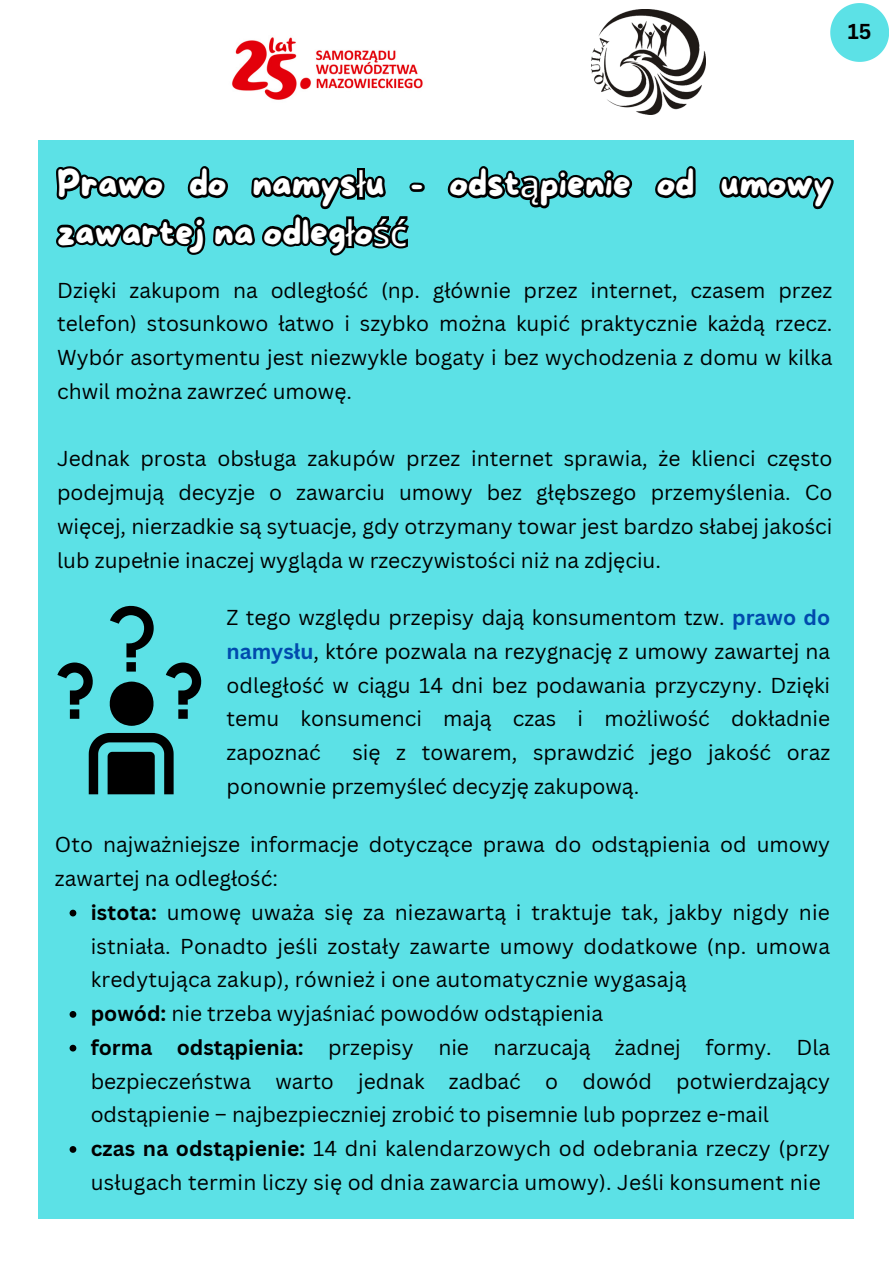
<style>
.page{position:relative;width:894px;height:1264px;background:#fff}
.page>*{position:absolute;margin:0;border:0;box-sizing:border-box;transform-origin:0 0}
.t1{font:35.25px/48.3px "More Sugar";color:#fff}
.t2{font:21px/33.8px "Canva Sans";color:#000;text-align:justify}
.t3{font:700 21px "Canva Sans";color:#000}
.s1{font-family:"Noto Sans"}
.s2{font-weight:700;color:#004aad}
.s3{font-weight:700}
</style>
<div class="page">
<img style="left:605px;top:9px;width:84px;height:16px">
<div style="left:38px;top:140px;width:815px;height:1077px;background:#5ce1e6"></div>
<svg style="left:235px;top:37px;width:104px;height:36px"></svg>
<svg style="left:546px;top:25px;width:288px;height:185px"></svg>
<svg style="left:56px;top:73px;width:283px;height:183px"></svg>
<svg style="left:339px;top:50px;width:207px;height:205px"></svg>
<svg style="left:830px;top:3px;width:58px;height:59px"></svg>
<svg style="left:70px;top:909px;width:6px;height:7px"></svg>
<svg style="left:70px;top:1011px;width:6px;height:6px"></svg>
<svg style="left:70px;top:1044px;width:6px;height:7px"></svg>
<svg style="left:70px;top:1146px;width:6px;height:6px"></svg>
<svg style="left:57px;top:605px;width:145px;height:189px"></svg>
<p class="t3" style="left:847px;top:17px;width:25px">15</p>
<p class="t1" style="left:57px;top:162px;width:776px">Prawo do namys<span class="s1">ł</span>u - odst<span class="s1">ą</span>pienie od umowy zawartej na odleg<span class="s1">ł</span>o<span class="s1">ść</span></p>
<p class="t2" style="left:57px;top:272px;width:776px">Dzięki zakupom na odległość (np. głównie przez internet, czasem przez telefon) stosunkowo łatwo i szybko można kupić praktycznie każdą rzecz.<br>Wybór asortymentu jest niezwykle bogaty i bez wychodzenia z domu w kilka chwil można zawrzeć umowę.</p>
<h1 class="t2" style="left:57px;top:441px;width:776px">Jednak prosta obsługa zakupów przez internet sprawia, że klienci często podejmują decyzje o zawarciu umowy bez głębszego przemyślenia. Co więcej, nierzadkie są sytuacje, gdy otrzymany towar jest bardzo słabej jakości lub zupełnie inaczej wygląda w rzeczywistości niż na zdjęciu.</h1>
<p class="t2" style="left:226px;top:600px;width:605px">Z tego względu przepisy dają konsumentom tzw. <span class="s2">prawo do namysłu</span>, które pozwala na rezygnację z umowy zawartej na odległość w ciągu 14 dni bez podawania przyczyny. Dzięki temu konsumenci mają czas i możliwość dokładnie zapoznać</p>
<p class="t2" style="left:226px;top:735px;width:605px;text-indent:126px">się z towarem, sprawdzić jego jakość oraz ponownie przemyśleć decyzję zakupową.</p>
<p class="t2" style="left:55px;top:827px;width:776px">Oto najważniejsze informacje dotyczące prawa do odstąpienia od umowy zawartej na odległość:</p>
<p class="t2" style="left:91px;top:894px;width:740px"><span class="s3">istota:</span> umowę uważa się za niezawartą i traktuje tak, jakby nigdy nie istniała. Ponadto jeśli zostały zawarte umowy dodatkowe (np. umowa kredytująca zakup), również i one automatycznie wygasają</p>
<p class="t2" style="left:91px;top:996px;width:513px"><span class="s3">powód:</span> nie trzeba wyjaśniać powodów odstąpienia</p>
<p class="t2" style="left:91px;top:1029px;width:740px"><span class="s3">forma odstąpienia:</span> przepisy nie narzucają żadnej formy. Dla bezpieczeństwa warto jednak zadbać o dowód potwierdzający odstąpienie – najbezpieczniej zrobić to pisemnie lub poprzez e-mail</p>
<p class="t2" style="left:91px;top:1131px;width:740px"><span class="s3">czas na odstąpienie:</span> 14 dni kalendarzowych od odebrania rzeczy (przy usługach termin liczy się od dnia zawarcia umowy). Jeśli konsument nie</p>
</div>
